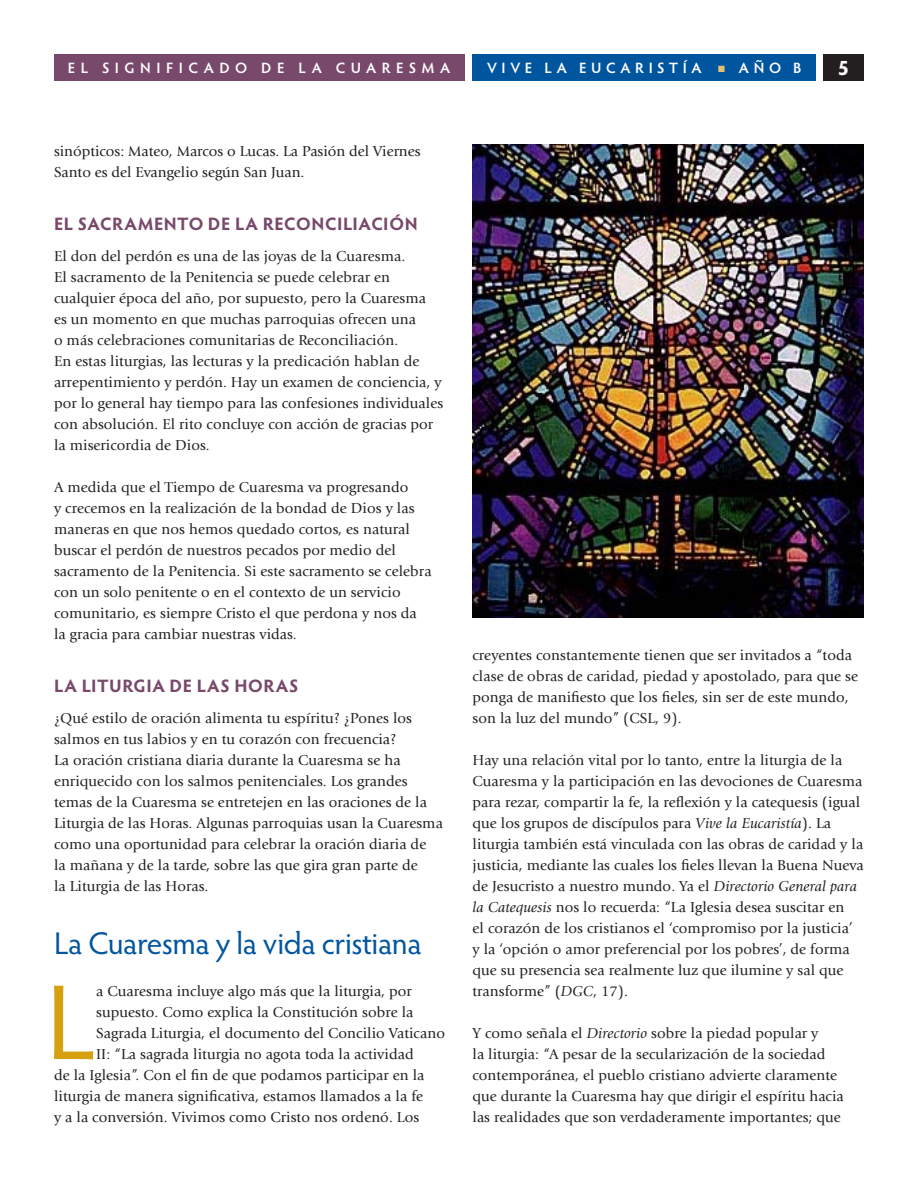
<style>
.page{position:relative;width:918px;height:1188px;background:#fff}
.page>*{position:absolute;margin:0;border:0;box-sizing:border-box;transform-origin:0 0}
.t1{font:106.95px "Hypatia Sans Pro";color:#d6a00e}
.t2{font:31.5px "Hypatia Sans Pro";letter-spacing:-.015em;color:#00559f}
.t3{font:700 21px "Hypatia Sans Pro";color:#fff}
.t4{font:700 18px "Hypatia Sans Pro";letter-spacing:.035em;color:#79496b}
.t5{font:15px/21px "Giovanni";letter-spacing:.005em;color:#231f20}
.t6{font:600 15px "Hypatia Sans Pro";letter-spacing:.37em;color:#fff}
.t7{font:600 15px "Hypatia Sans Pro";letter-spacing:.305em;color:#fff}
.t8{font:600 15px "Hypatia Sans Pro";letter-spacing:.35em;color:#fff}
.s1{color:#e6c172}
.s2{font-style:italic}
</style>
<div class="page">
<div style="left:824px;top:54px;width:40px;height:27px;background:#231f20"></div>
<div style="left:472px;top:54px;width:344px;height:27px;background:#00559f"></div>
<div style="left:54px;top:54px;width:410px;height:27px;background:#79496b"></div>
<img style="left:472px;top:145px;width:392px;height:473px">
<p class="t6" style="left:68px;top:57px;width:384px">EL SIGNIFICADO DE LA CUARESMA</p>
<p class="t7" style="left:487px;top:57px;width:216px">VIVE LA EUCARISTÍA</p>
<p class="t8" style="left:718px;top:57px;width:85px"><span class="s1">■</span> AÑO B</p>
<h3 class="t3" style="left:838px;top:53px;width:13px">5</h3>
<p class="t5" style="left:54px;top:141px;width:368px">sinópticos: Mateo, Marcos o Lucas. La Pasión del Viernes<br>Santo es del Evangelio según San Juan.</p>
<p class="t4" style="left:54px;top:211px;width:220px">EL SACRAMENTO DE LA REC</p>
<p class="t4" style="left:296px;top:211px;width:123px">ONCILIACIÓN</p>
<p class="t5" style="left:54px;top:246px;width:391px">El don del perdón es una de las joyas de la Cuaresma.<br>El sacramento de la Penitencia se puede celebrar en cualquier época del año, por supuesto, pero la Cuaresma<br>es un momento en que muchas parroquias ofrecen una<br>o más celebraciones comunitarias de Reconciliación.<br>En estas liturgias, las lecturas y la predicación hablan de arrepentimiento y perdón. Hay un examen de conciencia, y por lo general hay tiempo para las confesiones individuales con absolución. El rito concluye con acción de gracias por la misericordia de Dios.</p>
<p class="t5" style="left:54px;top:477px;width:379px">A medida que el Tiempo de Cuaresma va progresando<br>y crecemos en la realización de la bondad de Dios y las maneras en que nos hemos quedado cortos, es natural buscar el perdón de nuestros pecados por medio del sacramento de la Penitencia. Si este sacramento se celebra con un solo penitente o en el contexto de un servicio comunitario, es siempre Cristo el que perdona y nos da la gracia para cambiar nuestras vidas.</p>
<p class="t4" style="left:54px;top:673px;width:246px">LA LITURGIA DE LAS HORAS</p>
<p class="t5" style="left:54px;top:708px;width:390px">¿Qué estilo de oración alimenta tu espíritu? ¿Pones los salmos en tus labios y en tu corazón con frecuencia?<br>La oración cristiana diaria durante la Cuaresma se ha enriquecido con los salmos penitenciales. Los grandes temas de la Cuaresma se entretejen en las oraciones de la Liturgia de las Horas. Algunas parroquias usan la Cuaresma como una oportunidad para celebrar la oración diaria de<br>la mañana y de la tarde, sobre las que gira gran parte de<br>la Liturgia de las Horas.</p>
<h2 class="t2" style="left:54px;top:922px;width:369px">La Cuaresma y la vida cristiana</h2>
<h1 class="t1" style="left:46px;top:951px;width:51px">L</h1>
<p class="t5" style="left:96px;top:981px;width:317px">a Cuaresma incluye algo más que la liturgia, por</p>
<p class="t5" style="left:96px;top:1002px;width:319px">supuesto. Como explica la Constitución sobre la</p>
<p class="t5" style="left:96px;top:1023px;width:350px">Sagrada Liturgia, el documento del Concilio Vaticano</p>
<p class="t5" style="left:96px;top:1044px;width:319px">II: “La sagrada liturgia no agota toda la actividad</p>
<p class="t5" style="left:54px;top:1065px;width:372px">de la Iglesia”. Con el fin de que podamos participar en la</p>
<p class="t5" style="left:54px;top:1086px;width:371px">liturgia de manera significativa, estamos llamados a la fe</p>
<p class="t5" style="left:54px;top:1107px;width:367px">y a la conversión. Vivimos como Cristo nos ordenó. Los</p>
<p class="t5" style="left:473px;top:645px;width:387px">creyentes constantemente tienen que ser invitados a “toda clase de obras de caridad, piedad y apostolado, para que se ponga de manifiesto que los fieles, sin ser de este mundo, son la luz del mundo” (CSL, 9).</p>
<p class="t5" style="left:473px;top:750px;width:393px">Hay una relación vital por lo tanto, entre la liturgia de la Cuaresma y la participación en las devociones de Cuaresma para rezar, compartir la fe, la reflexión y la catequesis (igual que los grupos de discípulos para <span class="s2">Vive la Eucaristía</span>). La liturgia también está vinculada con las obras de caridad y la justicia, mediante las cuales los fieles llevan la Buena Nueva de Jesucristo a nuestro mundo. Ya el <span class="s2">Directorio General para la Catequesis</span> nos lo recuerda: “La Iglesia desea suscitar en<br>el corazón de los cristianos el ‘compromiso por la justicia’<br>y la ‘opción o amor preferencial por los pobres’, de forma que su presencia sea realmente luz que ilumine y sal que transforme” (<span class="s2">DGC</span>, 17).</p>
<p class="t5" style="left:473px;top:1023px;width:373px">Y como señala el <span class="s2">Directorio</span> sobre la piedad popular y<br>la liturgia: “A pesar de la secularización de la sociedad contemporánea, el pueblo cristiano advierte claramente que durante la Cuaresma hay que dirigir el espíritu hacia las realidades que son verdaderamente importantes; que</p>
</div>
